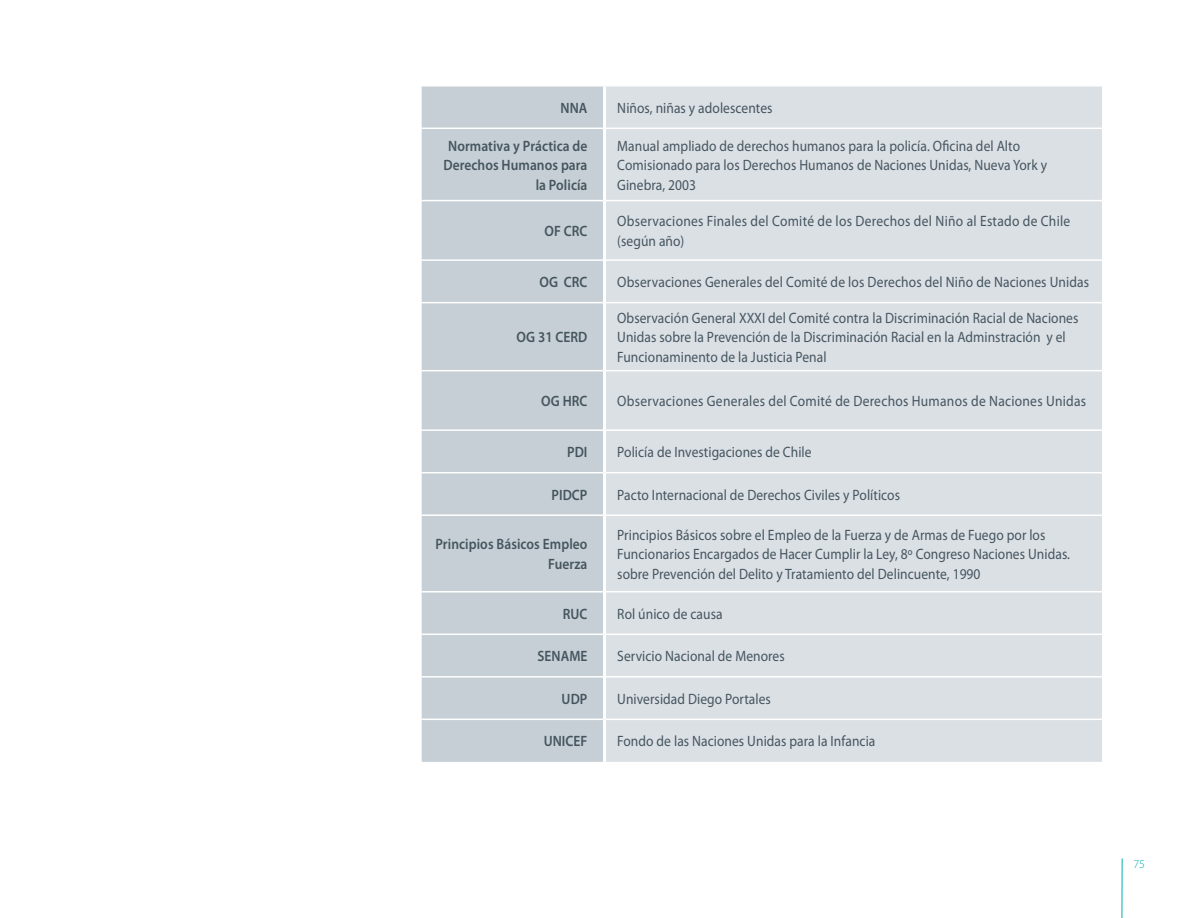
<style>
.page{position:relative;width:1188px;height:918px;background:#fff}
.page>*{position:absolute;margin:0;border:0;box-sizing:border-box;transform-origin:0 0}
.abreviaturas{font:15px/19.5px "Myriad Pro";letter-spacing:.005em;color:#45555f;scale:.9 1}
.abreviaturas-2{font:600 15px/19.5px "Myriad Pro";letter-spacing:.005em;color:#45555f;text-align:right;scale:.9 1}
.t1{font:300 12px "Myriad Pro";color:#00b1b0}
</style>
<div class="page">
<hr style="left:1122px;top:858px;width:1px;height:60px;background:#00b1b0">
<div style="left:422px;top:87px;width:181px;height:675px;background:#c6cfd5"></div>
<div style="left:606px;top:87px;width:496px;height:675px;background:#dbe0e5"></div>
<hr style="left:422px;top:128px;width:181px;height:1px;background:#fff">
<hr style="left:606px;top:128px;width:496px;height:1px;background:#fff">
<hr style="left:422px;top:200px;width:181px;height:1px;background:#fff">
<hr style="left:606px;top:200px;width:496px;height:1px;background:#fff">
<hr style="left:422px;top:259px;width:181px;height:2px;background:#fff">
<hr style="left:606px;top:259px;width:496px;height:2px;background:#fff">
<hr style="left:422px;top:302px;width:181px;height:1px;background:#fff">
<hr style="left:606px;top:302px;width:496px;height:1px;background:#fff">
<hr style="left:422px;top:370px;width:181px;height:1px;background:#fff">
<hr style="left:606px;top:370px;width:496px;height:1px;background:#fff">
<hr style="left:422px;top:429px;width:181px;height:2px;background:#fff">
<hr style="left:606px;top:429px;width:496px;height:2px;background:#fff">
<hr style="left:422px;top:472px;width:181px;height:1px;background:#fff">
<hr style="left:606px;top:472px;width:496px;height:1px;background:#fff">
<hr style="left:422px;top:514px;width:181px;height:2px;background:#fff">
<hr style="left:606px;top:514px;width:496px;height:2px;background:#fff">
<hr style="left:422px;top:591px;width:181px;height:2px;background:#fff">
<hr style="left:606px;top:591px;width:496px;height:2px;background:#fff">
<hr style="left:422px;top:634px;width:181px;height:1px;background:#fff">
<hr style="left:606px;top:634px;width:496px;height:1px;background:#fff">
<hr style="left:422px;top:676px;width:181px;height:2px;background:#fff">
<hr style="left:606px;top:676px;width:496px;height:2px;background:#fff">
<hr style="left:422px;top:719px;width:181px;height:1px;background:#fff">
<hr style="left:606px;top:719px;width:496px;height:1px;background:#fff">
<p class="abreviaturas-2" style="left:561px;top:98px;width:31px">NNA</p>
<p class="abreviaturas" style="left:617px;top:98px;width:174px">Niños, niñas y adolescentes</p>
<p class="abreviaturas-2" style="left:443px;top:135px;width:162px">Normativa y Práctica de<br>Derechos Humanos para la Policía</p>
<p class="abreviaturas" style="left:617px;top:136px;width:479px">Manual ampliado de derechos humanos para la policía. Oficina del Alto<br>Comisionado para los Derechos Humanos de Naciones Unidas, Nueva York y<br>Ginebra, 2003</p>
<p class="abreviaturas-2" style="left:544px;top:221px;width:49px">OF CRC</p>
<p class="abreviaturas" style="left:617px;top:211px;width:505px">Observaciones Finales del Comité de los Derechos del Niño al Estado de Chile (según año)</p>
<p class="abreviaturas-2" style="left:539px;top:272px;width:55px">OG CRC</p>
<p class="abreviaturas" style="left:617px;top:272px;width:526px">Observaciones Generales del Comité de los Derechos del Niño de Naciones Unidas</p>
<p class="abreviaturas-2" style="left:517px;top:327px;width:80px">OG 31 CERD</p>
<p class="abreviaturas" style="left:617px;top:308px;width:514px">Observación General XXXI del Comité contra la Discriminación Racial de Naciones<br>Unidas sobre la Prevención de la Discriminación Racial en la Adminstración y el<br>Funcionaminento de la Justicia Penal</p>
<p class="abreviaturas-2" style="left:541px;top:391px;width:53px">OG HRC</p>
<p class="abreviaturas" style="left:617px;top:391px;width:523px">Observaciones Generales del Comité de Derechos Humanos de Naciones Unidas</p>
<p class="abreviaturas-2" style="left:567px;top:442px;width:24px">PDI</p>
<p class="abreviaturas" style="left:617px;top:442px;width:217px">Policía de Investigaciones de Chile</p>
<p class="abreviaturas-2" style="left:551px;top:484px;width:42px">PIDCP</p>
<p class="abreviaturas" style="left:617px;top:485px;width:316px">Pacto Internacional de Derechos Civiles y Políticos</p>
<p class="abreviaturas-2" style="left:436px;top:534px;width:170px">Principios Básicos Empleo<br>Fuerza</p>
<p class="abreviaturas" style="left:617px;top:525px;width:505px">Principios Básicos sobre el Empleo de la Fuerza y de Armas de Fuego por los<br>Funcionarios Encargados de Hacer Cumplir la Ley, 8º Congreso Naciones Unidas. sobre Prevención del Delito y Tratamiento del Delincuente, 1990</p>
<p class="abreviaturas-2" style="left:563px;top:603px;width:29px">RUC</p>
<p class="abreviaturas" style="left:617px;top:604px;width:119px">Rol único de causa</p>
<p class="abreviaturas-2" style="left:537px;top:646px;width:57px">SENAME</p>
<p class="abreviaturas" style="left:617px;top:646px;width:188px">Servicio Nacional de Menores</p>
<p class="abreviaturas-2" style="left:562px;top:689px;width:30px">UDP</p>
<p class="abreviaturas" style="left:617px;top:689px;width:172px">Universidad Diego Portales</p>
<p class="abreviaturas-2" style="left:544px;top:731px;width:50px">UNICEF</p>
<p class="abreviaturas" style="left:617px;top:731px;width:288px">Fondo de las Naciones Unidas para la Infancia</p>
<p class="t1" style="left:1133px;top:857px;width:13px">75</p>
</div>
